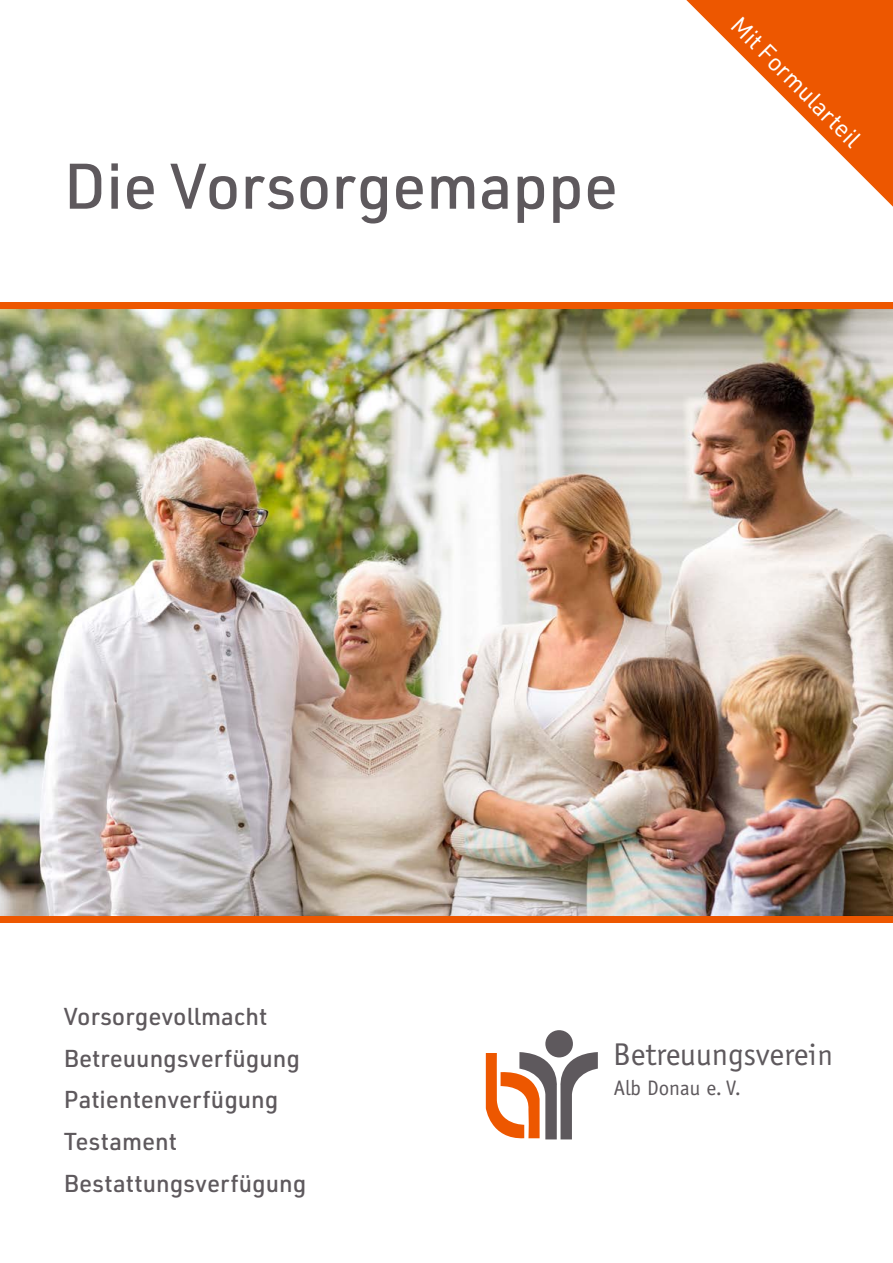
<style>
.page{position:relative;width:893px;height:1263px;background:#fff}
.page>*{position:absolute;margin:0;border:0;box-sizing:border-box;transform-origin:0 0}
.h1_H1___Titel{font:500 63px "URWDIN";color:#5e595d}
.t1{font:31.5px "Officina Sans ITC Pro";color:#5e595d}
.p_Titelseite___Infotext{font:500 24px "URWDIN";color:#5e595d}
.t2{font:24px "URWDIN";color:#fff}
.t3{font:21px "Officina Sans ITC Pro";color:#5e595d}
.s1{font-size:30px}
</style>
<div class="page">
<div style="left:0;top:302px;width:893px;height:621px;background:#ed5700"></div>
<svg style="left:686px;top:0;width:207px;height:207px"></svg>
<div style="left:545px;top:1030px;width:28px;height:27px;background:#5e595d;border-radius:50%"></div>
<svg style="left:486px;top:1052px;width:112px;height:87px"></svg>
<img style="left:0;top:309px;width:893px;height:607px">
<h1 class="h1_H1___Titel" style="left:64px;top:144px;width:556px">Die Vorsorgemappe</h1>
<p class="t2" style="left:746px;top:10px;width:174px;rotate:45deg">Mit Formularteil</p>
<p class="p_Titelseite___Infotext" style="left:64px;top:1000px;width:205px">Vorsorgevollmacht</p>
<p class="p_Titelseite___Infotext" style="left:64px;top:1042px;width:238px">Betreuungsverfügung</p>
<p class="p_Titelseite___Infotext" style="left:64px;top:1084px;width:216px">Patientenverfügung</p>
<p class="p_Titelseite___Infotext" style="left:64px;top:1125px;width:115px">Testament</p>
<p class="p_Titelseite___Infotext" style="left:64px;top:1167px;width:244px">Bestattungsverfügung</p>
<p class="t1" style="left:613px;top:1036px;width:221px">Betreuungsvere<span class="s1">in</span></p>
<p class="t3" style="left:614px;top:1076px;width:129px">Alb Donau e. V.</p>
</div>
